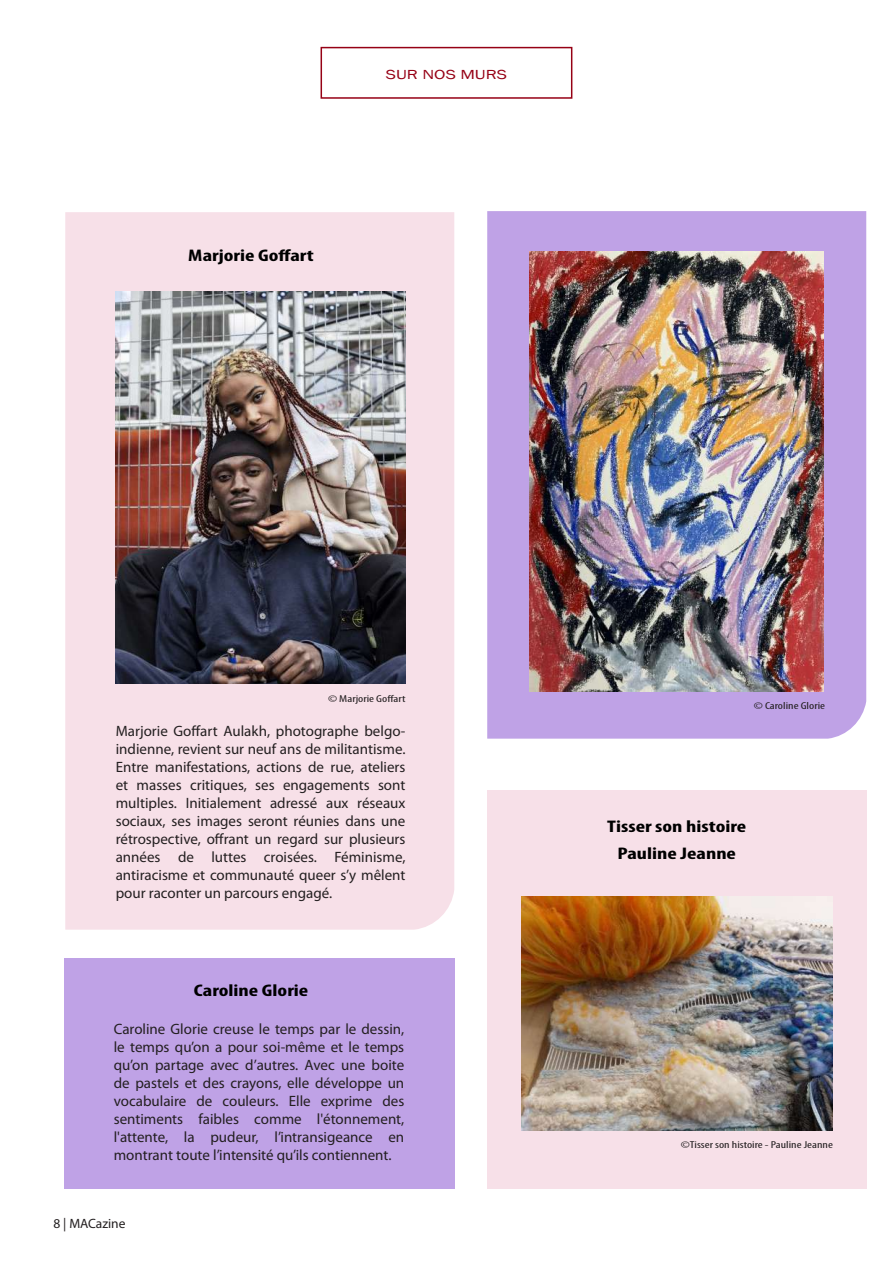
<style>
.page{position:relative;width:893px;height:1263px;background:#fff}
.page>*{position:absolute;margin:0;border:0;box-sizing:border-box;transform-origin:0 0}
.t1{font:700 condensed 16.8px/27px "Myriad Pro";color:#000;text-align:center;scale:1.33 1}
.t2{font:15px/18px "Myriad Pro";color:#231f20;text-align:justify}
.t3{font:13.5px "Franklin Gothic";color:#960115;scale:1.33 1}
.t4{font:13.5px "Myriad Pro";color:#231f20}
.t5{font:condensed 10.2px "Myriad Pro";color:#231f20;scale:1.33 1}
</style>
<div class="page">
<div style="left:321px;top:47px;width:251px;height:52px;border:2px solid #960115"></div>
<div style="left:65px;top:212px;width:389px;height:718px;background:#f7e0e8"></div>
<div style="left:487px;top:211px;width:379px;height:528px;background:#bfa2e6"></div>
<div style="left:64px;top:958px;width:390px;height:231px;background:#bfa2e6"></div>
<div style="left:487px;top:790px;width:379px;height:399px;background:#f7e0e8"></div>
<img style="left:116px;top:291px;width:289px;height:392px">
<img style="left:529px;top:251px;width:295px;height:441px">
<img style="left:521px;top:897px;width:311px;height:233px">
<p class="t1" style="left:188px;top:241px;width:96px">Marjorie Goffart</p>
<p class="t3" style="left:386px;top:66px;width:93px">SUR NOS MURS</p>
<p class="t5" style="left:328px;top:692px;width:60px">© Marjorie Goffart</p>
<p class="t2" style="left:116px;top:722px;width:291px">Marjorie Goffart Aulakh, photographe belgo&shy;indienne, revient sur neuf ans de militantisme.<br>Entre manifestations, actions de rue, ateliers et masses critiques, ses engagements sont multiples. Initialement adressé aux réseaux sociaux, ses images seront réunies dans une rétrospective, offrant un regard sur plusieurs années de luttes croisées. Féminisme, antiracisme et communauté queer s’y mêlent pour raconter un parcours engagé.</p>
<p class="t1" style="left:194px;top:976px;width:88px">Caroline Glorie</p>
<p class="t2" style="left:114px;top:1020px;width:292px">Caroline Glorie creuse le temps par le dessin, le temps qu’on a pour soi-même et le temps qu’on partage avec d’autres. Avec une boite de pastels et des crayons, elle développe un vocabulaire de couleurs. Elle exprime des sentiments faibles comme l'étonnement, l'attente, la pudeur, l’intransigeance en montrant toute l’intensité qu’ils contiennent.</p>
<p class="t4" style="left:53px;top:1215px;width:74px">8 | MACazine</p>
<p class="t5" style="left:754px;top:700px;width:55px">© Caroline Glorie</p>
<p class="t1" style="left:607px;top:813px;width:106px">Tisser son histoire<br>Pauline Jeanne</p>
<p class="t5" style="left:681px;top:1138px;width:116px">©Tisser son histoire - Pauline Jeanne</p>
</div>
